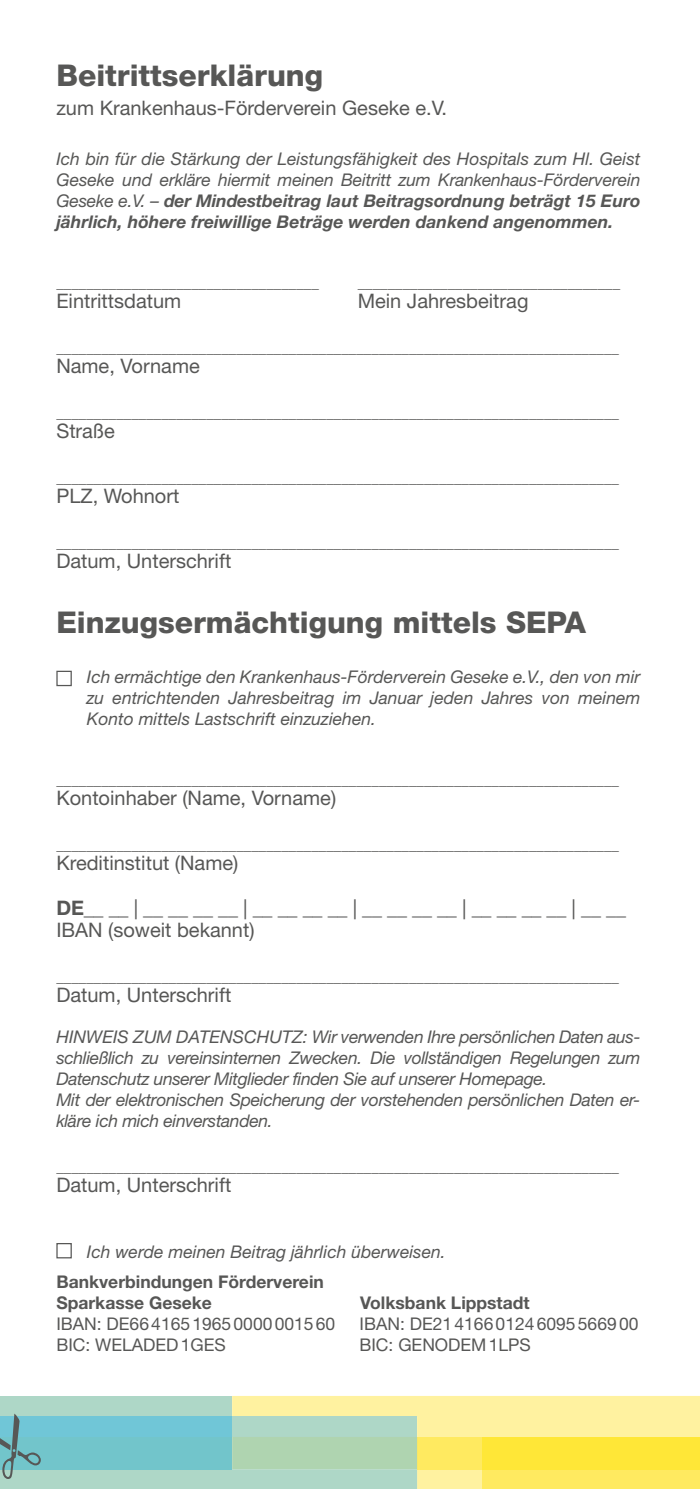
<style>
.page{position:relative;width:700px;height:1489px;background:#fff}
.page>*{position:absolute;margin:0;border:0;box-sizing:border-box;transform-origin:0 0}
.t1{font:800 30px "Helvetica Neue";color:#575756}
.t2{font:20px/22.5px "Helvetica Neue";color:#575756}
.t3{font:italic 17.5px/21px "Helvetica Neue";letter-spacing:-.02em;color:#575756;text-align:justify}
.t4{font:17.5px "Helvetica Neue";color:#575756}
.t5{font:700 17.5px/21px "Helvetica Neue";color:#575756}
.t6{font:italic 17.5px "Helvetica Neue";color:#575756}
.t7{font:15px "Helvetica Neue";color:#575756}
.s1{font-weight:700}
</style>
<div class="page">
<div style="left:56px;top:670px;width:16px;height:16px;border:1px solid #575756"></div>
<div style="left:56px;top:1242px;width:16px;height:16px;border:1px solid #575756"></div>
<svg style="left:0;top:1396px;width:700px;height:92px;background:#c7dda3"></svg>
<h1 class="t1" style="left:56px;top:58px;width:268px">Beitrittserklärung</h1>
<h2 class="t2" style="left:56px;top:96px;width:392px">zum Krankenhaus-Förderverein Geseke e.V.</h2>
<p class="t3" style="left:56px;top:148px;width:585px">Ich bin für die Stärkung der Leistungsfähigkeit des Hospitals zum Hl. Geist Geseke und erkläre hiermit meinen Beitritt zum Krankenhaus-Förderverein Geseke e.V. – <span class="s1">der Mindestbeitrag laut Beitragsordnung beträgt 15 Euro jährlich, höhere freiwillige Beträge werden dankend angenommen.</span></p>
<p class="t7" style="left:56px;top:273px;width:264px">___________________________________</p>
<p class="t7" style="left:358px;top:273px;width:264px">___________________________________</p>
<h2 class="t2" style="left:56px;top:289px;width:126px">Eintrittsdatum</h2>
<h2 class="t2" style="left:358px;top:289px;width:172px">Mein Jahresbeitrag</h2>
<p class="t7" style="left:56px;top:338px;width:564px">___________________________________________________________________________</p>
<h2 class="t2" style="left:56px;top:354px;width:145px">Name, Vorname</h2>
<p class="t7" style="left:56px;top:403px;width:564px">___________________________________________________________________________</p>
<h2 class="t2" style="left:56px;top:419px;width:60px">Straße</h2>
<p class="t7" style="left:56px;top:468px;width:564px">___________________________________________________________________________</p>
<h2 class="t2" style="left:56px;top:484px;width:124px">PLZ, Wohnort</h2>
<p class="t7" style="left:56px;top:533px;width:564px">___________________________________________________________________________</p>
<h2 class="t2" style="left:56px;top:549px;width:176px">Datum, Unterschrift</h2>
<h1 class="t1" style="left:56px;top:604px;width:531px">Einzugsermächtigung mittels SEPA</h1>
<p class="t3" style="left:87px;top:665px;width:555px">Ich ermächtige den Krankenhaus-Förderverein Geseke e.V., den von mir zu entrichtenden Jahresbeitrag im Januar jeden Jahres von meinem Konto mittels Lastschrift einzuziehen.</p>
<p class="t7" style="left:56px;top:770px;width:564px">___________________________________________________________________________</p>
<h2 class="t2" style="left:56px;top:786px;width:281px">Kontoinhaber (Name, Vorname)</h2>
<p class="t7" style="left:56px;top:835px;width:564px">___________________________________________________________________________</p>
<h2 class="t2" style="left:56px;top:851px;width:183px">Kreditinstitut (Name)</h2>
<h2 class="t2" style="left:56px;top:896px;width:571px"><span class="s1">DE</span>__ __ | __ __ __ __ | __ __ __ __ | __ __ __ __ | __ __ __ __ | __ __<br>IBAN (soweit bekannt)</h2>
<p class="t7" style="left:56px;top:967px;width:564px">___________________________________________________________________________</p>
<h2 class="t2" style="left:56px;top:983px;width:176px">Datum, Unterschrift</h2>
<p class="t3" style="left:56px;top:1026px;width:585px;text-align:left">HINWEIS ZUM DATENSCHUTZ: Wir verwenden Ihre persönlichen Daten aus&shy;schließlich zu vereinsinternen Zwecken. Die vollständigen Regelungen zum Datenschutz unserer Mitglieder finden Sie auf unserer Homepage.<br>Mit der elektronischen Speicherung der vorstehenden persönlichen Daten er&shy;kläre ich mich einverstanden.</p>
<p class="t7" style="left:56px;top:1157px;width:564px">___________________________________________________________________________</p>
<h2 class="t2" style="left:56px;top:1173px;width:176px">Datum, Unterschrift</h2>
<p class="t6" style="left:87px;top:1241px;width:360px">Ich werde meinen Beitrag jährlich überweisen.</p>
<p class="t5" style="left:56px;top:1270px;width:269px">Bankverbindungen Förderverein<br>Sparkasse Geseke</p>
<p class="t5" style="left:360px;top:1291px;width:171px">Volksbank Lippstadt</p>
<p class="t4" style="left:56px;top:1313px;width:280px">IBAN: DE66 4165 1965 0000 0015 60</p>
<p class="t4" style="left:359px;top:1313px;width:280px">IBAN: DE21 4166 0124 6095 5669 00</p>
<p class="t4" style="left:56px;top:1334px;width:171px">BIC: WELADED 1GES</p>
<p class="t4" style="left:359px;top:1334px;width:173px">BIC: GENODEM 1LPS</p>
</div>
